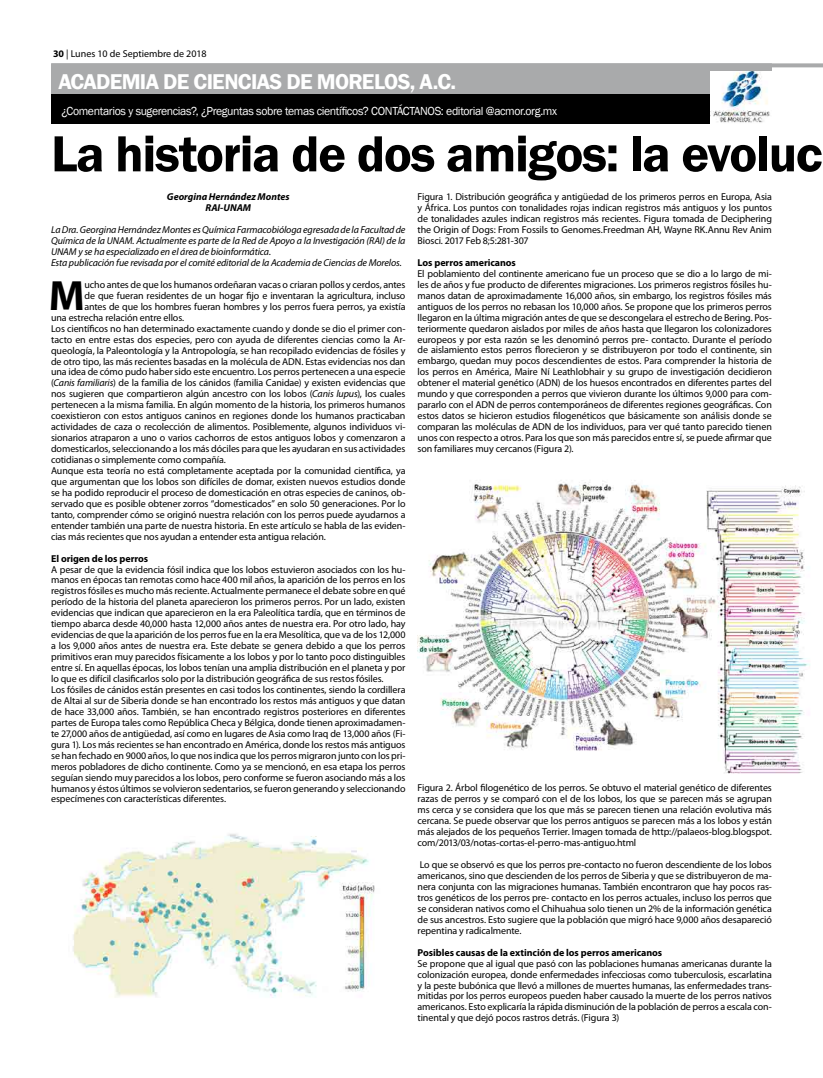
<style>
.page{position:relative;width:823px;height:1078px;background:#fff}
.page>*{position:absolute;margin:0;border:0;box-sizing:border-box;transform-origin:0 0}
.t1{font:600 52.5px "Franklin Gothic";letter-spacing:-.025em;color:#000}
.t2{font:700 42.5px "Myriad Pro";color:#000}
.t3{font:600 22px "Franklin Gothic";letter-spacing:-.035em;color:#fff}
.t4{font:12px "Franklin Gothic";letter-spacing:-.035em;color:#fff}
.t5{font:10px/10.9px "Myriad Pro";letter-spacing:-.01em;color:#000;text-align:justify}
.t6{font:italic 10px/10.9px "Myriad Pro";letter-spacing:-.01em;color:#000}
.t7{font:700 10px "Myriad Pro";letter-spacing:-.005em;color:#000}
.t8{font:italic 700 10px/10.9px "Myriad Pro";color:#000;text-align:center}
.s1{font-weight:700}
.s2{font-style:italic}
</style>
<div class="page">
<div style="left:51px;top:67px;width:720px;height:24px;background:#a9aaab"></div>
<hr style="left:51px;top:63px;width:771px;height:4px;background:#a9aaab">
<div style="left:51px;top:71px;width:720px;height:23px;background:#a9aaab"></div>
<div style="left:51px;top:94px;width:720px;height:30px;background:#000"></div>
<img style="left:710px;top:71px;width:61px;height:53px">
<img style="left:73px;top:834px;width:302px;height:164px">
<img style="left:417px;top:480px;width:393px;height:294px">
<p class="t5" style="left:53px;top:48px;width:155px"><span class="s1">30</span> | Lunes 10 de Septiembre de 2018</p>
<h3 class="t3" style="left:58px;top:68px;width:399px">ACADEMIA DE CIENCIAS DE MORELOS, A.C.</h3>
<p class="t4" style="left:61px;top:103px;width:497px">¿Comentarios y sugerencias?, ¿Preguntas sobre temas científicos? CONTÁCTANOS: editorial @acmor.org.mx</p>
<h1 class="t1" style="left:51px;top:121px;width:772px">La historia de dos amigos: la evoluc</h1>
<p class="t8" style="left:167px;top:191px;width:124px">Georgina Hernández Montes<br>RAI-UNAM</p>
<p class="t6" style="left:51px;top:224px;width:356px">La Dra. Georgina Hernández Montes es Química Farmacobióloga egresada de la Facultad de Química de la UNAM. Actualmente es parte de la Red de Apoyo a la Investigación (RAI) de la UNAM y se ha especializado en el área de bioinformática.<br>Esta publicación fue revisada por el comité editorial de la Academia de Ciencias de Morelos.</p>
<h2 class="t2" style="left:49px;top:268px;width:37px">M</h2>
<p class="t5" style="left:84px;top:279px;width:322px">ucho antes de que los humanos ordeñaran vacas o criaran pollos y cerdos, antes</p>
<p class="t5" style="left:84px;top:290px;width:322px">de que fueran residentes de un hogar fijo e inventaran la agricultura, incluso</p>
<p class="t5" style="left:84px;top:301px;width:322px">antes de que los hombres fueran hombres y los perros fuera perros, ya existía</p>
<p class="t5" style="left:51px;top:312px;width:135px">una estrecha relación entre ellos.</p>
<p class="t5" style="left:51px;top:322px;width:355px">Los científicos no han determinado exactamente cuando y donde se dio el primer con-</p>
<p class="t5" style="left:51px;top:333px;width:355px">tacto en entre estas dos especies, pero con ayuda de diferentes ciencias como la Ar-</p>
<p class="t5" style="left:51px;top:344px;width:355px">queología, la Paleontología y la Antropología, se han recopilado evidencias de fósiles y</p>
<p class="t5" style="left:51px;top:355px;width:356px">de otro tipo, las más recientes basadas en la molécula de ADN. Estas evidencias nos dan</p>
<p class="t5" style="left:51px;top:366px;width:356px">una idea de cómo pudo haber sido este encuentro. Los perros pertenecen a una especie</p>
<p class="t5" style="left:51px;top:377px;width:355px">(<span class="s2">Canis familiaris</span>) de la familia de los cánidos (familia Canidae) y existen evidencias que</p>
<p class="t5" style="left:51px;top:388px;width:355px">nos sugieren que compartieron algún ancestro con los lobos (<span class="s2">Canis lupus</span>), los cuales</p>
<p class="t5" style="left:51px;top:399px;width:356px">pertenecen a la misma familia. En algún momento de la historia, los primeros humanos</p>
<p class="t5" style="left:51px;top:410px;width:355px">coexistieron con estos antiguos caninos en regiones donde los humanos practicaban</p>
<p class="t5" style="left:51px;top:421px;width:355px">actividades de caza o recolección de alimentos. Posiblemente, algunos individuos vi-</p>
<p class="t5" style="left:51px;top:432px;width:356px">sionarios atraparon a uno o varios cachorros de estos antiguos lobos y comenzaron a</p>
<p class="t5" style="left:51px;top:443px;width:355px">domesticarlos, seleccionando a los más dóciles para que les ayudaran en sus actividades</p>
<p class="t5" style="left:51px;top:454px;width:176px">cotidianas o simplemente como compañía.</p>
<p class="t5" style="left:51px;top:465px;width:356px">Aunque esta teoría no está completamente aceptada por la comunidad científica, ya</p>
<p class="t5" style="left:51px;top:476px;width:355px">que argumentan que los lobos son difíciles de domar, existen nuevos estudios donde</p>
<p class="t5" style="left:51px;top:487px;width:355px">se ha podido reproducir el proceso de domesticación en otras especies de caninos, ob-</p>
<p class="t5" style="left:51px;top:498px;width:356px">servado que es posible obtener zorros “domesticados” en solo 50 generaciones. Por lo</p>
<p class="t5" style="left:51px;top:508px;width:355px">tanto, comprender cómo se originó nuestra relación con los perros puede ayudarnos a</p>
<p class="t5" style="left:51px;top:519px;width:355px">entender también una parte de nuestra historia. En este artículo se habla de las eviden-</p>
<p class="t5" style="left:51px;top:530px;width:276px">cias más recientes que nos ayudan a entender esta antigua relación.</p>
<p class="t7" style="left:51px;top:551px;width:98px">El origen de los perros</p>
<p class="t5" style="left:51px;top:563px;width:356px;text-align:left">A pesar de que la evidencia fósil indica que los lobos estuvieron asociados con los hu&shy;manos en épocas tan remotas como hace 400 mil años, la aparición de los perros en los registros fósiles es mucho más reciente. Actualmente permanece el debate sobre en qué período de la historia del planeta aparecieron los primeros perros. Por un lado, existen evidencias que indican que aparecieron en la era Paleolítica tardía, que en términos de tiempo abarca desde 40,000 hasta 12,000 años antes de nuestra era. Por otro lado, hay evidencias de que la aparición de los perros fue en la era Mesolítica, que va de los 12,000 a los 9,000 años antes de nuestra era. Este debate se genera debido a que los perros primitivos eran muy parecidos físicamente a los lobos y por lo tanto poco distinguibles entre sí. En aquellas épocas, los lobos tenían una amplia distribución en el planeta y por lo que es difícil clasificarlos solo por la distribución geográfica de sus restos fósiles.<br>Los fósiles de cánidos están presentes en casi todos los continentes, siendo la cordillera de Altai al sur de Siberia donde se han encontrado los restos más antiguos y que datan de hace 33,000 años. También, se han encontrado registros posteriores en diferentes partes de Europa tales como República Checa y Bélgica, donde tienen aproximadamen&shy;te 27,000 años de antigüedad, así como en lugares de Asia como Iraq de 13,000 años (Fi&shy;gura 1). Los más recientes se han encontrado en América, donde los restos más antiguos se han fechado en 9000 años, lo que nos indica que los perros migraron junto con los pri&shy;meros pobladores de dicho continente. Como ya se mencionó, en esa etapa los perros seguían siendo muy parecidos a los lobos, pero conforme se fueron asociando más a los humanos y éstos últimos se volvieron sedentarios, se fueron generando y seleccionando especímenes con características diferentes.</p>
<p class="t5" style="left:417px;top:191px;width:356px">Figura 1. Distribución geográfica y antigüedad de los primeros perros en Europa, Asia y África. Los puntos con tonalidades rojas indican registros más antiguos y los puntos de tonalidades azules indican registros más recientes. Figura tomada de Deciphering the Origin of Dogs: From Fossils to Genomes.Freedman AH, Wayne RK.Annu Rev Anim Biosci. 2017 Feb 8;5:281-307</p>
<p class="t7" style="left:417px;top:256px;width:100px">Los perros americanos</p>
<p class="t5" style="left:417px;top:268px;width:356px">El poblamiento del continente americano fue un proceso que se dio a lo largo de mi&shy;les de años y fue producto de diferentes migraciones. Los primeros registros fósiles hu&shy;manos datan de aproximadamente 16,000 años, sin embargo, los registros fósiles más antiguos de los perros no rebasan los 10,000 años. Se propone que los primeros perros llegaron en la última migración antes de que se descongelara el estrecho de Bering. Pos&shy;teriormente quedaron aislados por miles de años hasta que llegaron los colonizadores europeos y por esta razón se les denominó perros pre- contacto. Durante el período de aislamiento estos perros florecieron y se distribuyeron por todo el continente, sin embargo, quedan muy pocos descendientes de estos. Para comprender la historia de los perros en América, Maire Ní Leathlobhair y su grupo de investigación decidieron obtener el material genético (ADN) de los huesos encontrados en diferentes partes del mundo y que corresponden a perros que vivieron durante los últimos 9,000 para com&shy;pararlo con el ADN de perros contemporáneos de diferentes regiones geográficas. Con estos datos se hicieron estudios filogenéticos que básicamente son análisis donde se comparan las moléculas de ADN de los individuos, para ver qué tanto parecido tienen unos con respecto a otros. Para los que son más parecidos entre sí, se puede afirmar que son familiares muy cercanos (Figura 2).</p>
<p class="t5" style="left:417px;top:782px;width:356px">Figura 2. Árbol filogenético de los perros. Se obtuvo el material genético de diferentes razas de perros y se comparó con el de los lobos, los que se parecen más se agrupan ms cerca y se considera que los que más se parecen tienen una relación evolutiva más cercana. Se puede observar que los perros antiguos se parecen más a los lobos y están más alejados de los pequeños Terrier. Imagen tomada de http://palaeos-blog.blogspot. com/2013/03/notas-cortas-el-perro-mas-antiguo.html</p>
<p class="t5" style="left:417px;top:858px;width:356px">Lo que se observó es que los perros pre-contacto no fueron descendiente de los lobos americanos, sino que descienden de los perros de Siberia y que se distribuyeron de ma&shy;nera conjunta con las migraciones humanas. También encontraron que hay pocos ras&shy;tros genéticos de los perros pre- contacto en los perros actuales, incluso los perros que se consideran nativos como el Chihuahua solo tienen un 2% de la información genética de sus ancestros. Esto sugiere que la población que migró hace 9,000 años desapareció repentina y radicalmente.</p>
<p class="t7" style="left:417px;top:945px;width:246px">Posibles causas de la extinción de los perros americanos</p>
<p class="t5" style="left:417px;top:957px;width:355px">Se propone que al igual que pasó con las poblaciones humanas americanas durante la colonización europea, donde enfermedades infecciosas como tuberculosis, escarlatina y la peste bubónica que llevó a millones de muertes humanas, las enfermedades trans&shy;mitidas por los perros europeos pueden haber causado la muerte de los perros nativos americanos. Esto explicaría la rápida disminución de la población de perros a escala con&shy;tinental y que dejó pocos rastros detrás. (Figura 3)</p>
</div>
